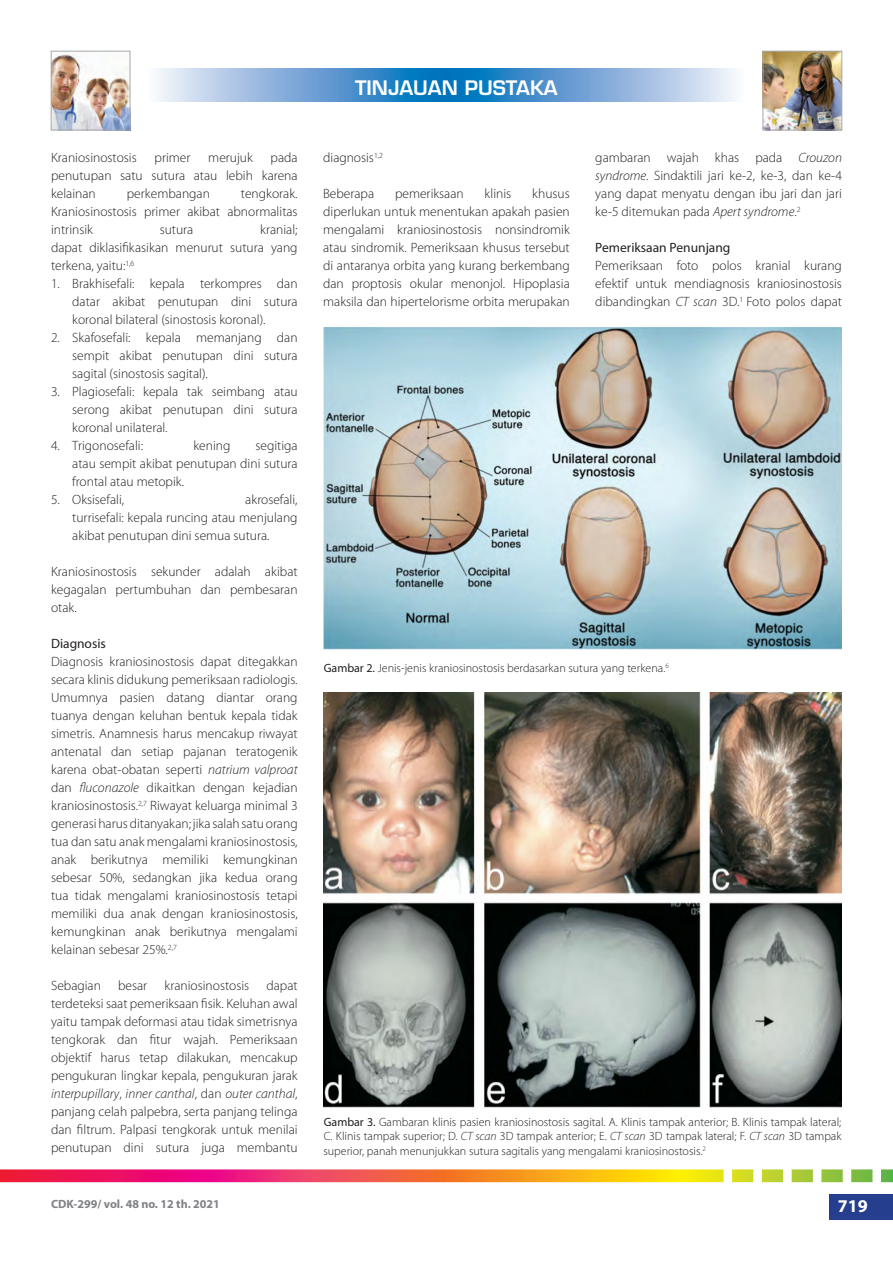
<style>
.page{position:relative;width:893px;height:1263px;background:#fff}
.page>*{position:absolute;margin:0;border:0;box-sizing:border-box;transform-origin:0 0}
.t1{font:600 19.5px "Eurostile LT Std";color:#fff}
.t2{font:700 18px "Myriad Pro";color:#fff}
.MP_default{font:300 13.5px/18px "Myriad Pro";color:#231f20;text-align:justify}
.MP_default_B0{font:300 13.5px/18px "Myriad Pro";color:#231f20;text-align:justify}
.MP_H2{font:13.5px "Myriad Pro";color:#231f20}
.MP_img_title{font:300 12px/14.4px "Myriad Pro";color:#231f20;text-align:justify}
.MP_img_title_BR{font:300 12px "Myriad Pro";color:#231f20}
.t3{font:700 12px "Myriad Pro";color:#808285}
.s1{font-style:italic}
.s2{font-weight:400}
</style>
<div class="page">
<div style="left:829px;top:1194px;width:64px;height:26px;background:#253f8e"></div>
<svg style="left:0;top:1169px;width:893px;height:13px;background:#e87c50"></svg>
<img style="left:53px;top:53px;width:75px;height:75px">
<div style="left:51px;top:51px;width:79px;height:79px;border:1px solid #a8a9ad"></div>
<img style="left:765px;top:53px;width:75px;height:75px">
<div style="left:763px;top:51px;width:79px;height:79px;border:1px solid #a8a9ad"></div>
<svg style="left:157px;top:68px;width:289px;height:34px;background:#73a9d8"></svg>
<svg style="left:446px;top:68px;width:290px;height:34px;background:#73a9d7"></svg>
<img style="left:323px;top:328px;width:519px;height:322px">
<img style="left:323px;top:693px;width:519px;height:414px">
<p class="MP_default_B0" style="left:51px;top:149px;width:248px;text-indent:220px">pada penutupan satu sutura atau lebih karena kelainan</p>
<p class="MP_default_B0" style="left:51px;top:149px;width:87px">Kraniosinostosis</p>
<p class="MP_default_B0" style="left:155px;top:149px;width:37px">primer</p>
<p class="MP_default_B0" style="left:208px;top:149px;width:46px">merujuk</p>
<p class="MP_default_B0" style="left:51px;top:185px;width:248px;text-indent:190px">tengkorak.<br>Kraniosinostosis primer akibat abnormalitas intrinsik</p>
<p class="MP_default_B0" style="left:127px;top:185px;width:85px">perkembangan</p>
<p class="MP_default_B0" style="left:51px;top:221px;width:248px;text-indent:209px">kranial; dapat diklasifikasikan menurut sutura yang terkena, yaitu:<sup>1,6</sup></p>
<p class="MP_default" style="left:72px;top:275px;width:227px;text-indent:-21px">1. Brakhisefali: kepala terkompres dan datar akibat penutupan dini sutura koronal bilateral (sinostosis koronal).</p>
<p class="MP_default" style="left:72px;top:329px;width:227px;text-indent:-21px">2. Skafosefali: kepala memanjang dan sempit akibat penutupan dini sutura sagital (sinostosis sagital).</p>
<p class="MP_default" style="left:72px;top:383px;width:227px;text-indent:-21px">3. Plagiosefali: kepala tak seimbang atau serong akibat penutupan dini sutura koronal unilateral.</p>
<p class="MP_default" style="left:51px;top:437px;width:94px">4. Trigonosefali:</p>
<p class="MP_default" style="left:193px;top:437px;width:39px">kening</p>
<p class="MP_default_B0" style="left:160px;top:221px;width:35px">sutura</p>
<p class="MP_default" style="left:72px;top:437px;width:227px;text-indent:183px">segitiga atau sempit akibat penutupan dini sutura frontal atau metopik.</p>
<p class="MP_default" style="left:51px;top:491px;width:75px">5. Oksisefali,</p>
<p class="MP_default" style="left:72px;top:491px;width:227px;text-indent:173px">akrosefali, turrisefali: kepala runcing atau menjulang akibat penutupan dini semua sutura.</p>
<p class="MP_default" style="left:51px;top:563px;width:248px">Kraniosinostosis sekunder adalah akibat kegagalan pertumbuhan dan pembesaran otak.</p>
<p class="MP_H2" style="left:51px;top:635px;width:56px">Diagnosis</p>
<p class="MP_default" style="left:51px;top:653px;width:248px">Diagnosis kraniosinostosis dapat ditegakkan secara klinis didukung pemeriksaan radiologis.<br>Umumnya pasien datang diantar orang tuanya dengan keluhan bentuk kepala tidak simetris. Anamnesis harus mencakup riwayat antenatal dan setiap pajanan teratogenik karena obat-obatan seperti <span class="s1">natrium valproat </span>dan <span class="s1">fluconazole</span> dikaitkan dengan kejadian kraniosinostosis.<sup>2,7</sup> Riwayat keluarga minimal 3 generasi harus ditanyakan; jika salah satu orang tua dan satu anak mengalami kraniosinostosis, anak berikutnya memiliki kemungkinan sebesar 50%, sedangkan jika kedua orang tua tidak mengalami kraniosinostosis tetapi memiliki dua anak dengan kraniosinostosis, kemungkinan anak berikutnya mengalami kelainan sebesar 25%.<sup>2,7</sup></p>
<p class="MP_default" style="left:51px;top:977px;width:51px">Sebagian</p>
<p class="MP_default" style="left:118px;top:977px;width:31px">besar</p>
<p class="MP_default" style="left:164px;top:977px;width:86px">kraniosinostosis</p>
<p class="MP_default" style="left:51px;top:977px;width:248px;text-indent:215px">dapat terdeteksi saat pemeriksaan fisik. Keluhan awal yaitu tampak deformasi atau tidak simetrisnya tengkorak dan fitur wajah. Pemeriksaan objektif harus tetap dilakukan, mencakup pengukuran lingkar kepala, pengukuran jarak <span class="s1">interpupillary</span>, <span class="s1">inner canthal</span>, dan <span class="s1">outer canthal</span>, panjang celah palpebra, serta panjang telinga dan filtrum. Palpasi tengkorak untuk menilai penutupan dini sutura juga membantu</p>
<h1 class="t1" style="left:355px;top:76px;width:204px">TINJAUAN PUSTAKA</h1>
<p class="MP_default" style="left:323px;top:149px;width:61px">diagnosis<sup>1,2</sup></p>
<p class="MP_default" style="left:323px;top:185px;width:53px">Beberapa</p>
<p class="MP_default" style="left:395px;top:185px;width:70px">pemeriksaan</p>
<p class="MP_default" style="left:485px;top:185px;width:28px">klinis</p>
<p class="MP_default" style="left:323px;top:185px;width:248px;text-indent:209px">khusus diperlukan untuk menentukan apakah pasien mengalami kraniosinostosis nonsindromik atau sindromik. Pemeriksaan khusus tersebut di antaranya orbita yang kurang berkembang dan proptosis okular menonjol. Hipoplasia maksila dan hipertelorisme orbita merupakan</p>
<p class="MP_default" style="left:595px;top:149px;width:248px">gambaran wajah khas pada <span class="s1">Crouzon syndrome</span>. Sindaktili jari ke-2, ke-3, dan ke-4 yang dapat menyatu dengan ibu jari dan jari ke-5 ditemukan pada <span class="s1">Apert syndrome</span>.<sup>2</sup></p>
<p class="MP_H2" style="left:595px;top:239px;width:137px">Pemeriksaan Penunjang</p>
<p class="MP_default" style="left:595px;top:257px;width:248px">Pemeriksaan foto polos kranial kurang efektif untuk mendiagnosis kraniosinostosis dibandingkan <span class="s1">CT scan</span> 3D.<sup>1</sup> Foto polos dapat</p>
<p class="MP_img_title_BR" style="left:324px;top:662px;width:347px"><span class="s2">Gambar 2.</span> Jenis-jenis kraniosinostosis berdasarkan sutura yang terkena.<sup>6</sup></p>
<p class="MP_img_title" style="left:323px;top:1115px;width:520px"><span class="s2">Gambar 3.</span> Gambaran klinis pasien kraniosinostosis sagital. A. Klinis tampak anterior; B. Klinis tampak lateral; C. Klinis tampak superior; D. <span class="s1">CT scan</span> 3D tampak anterior; E. <span class="s1">CT scan</span> 3D tampak lateral; F. <span class="s1">CT scan</span> 3D tampak superior, panah menunjukkan sutura sagitalis yang mengalami kraniosinostosis.<sup>2</sup></p>
<p class="t3" style="left:51px;top:1196px;width:170px">CDK-299/ vol. 48 no. 12 th. 2021</p>
<h2 class="t2" style="left:838px;top:1194px;width:31px">719</h2>
</div>
